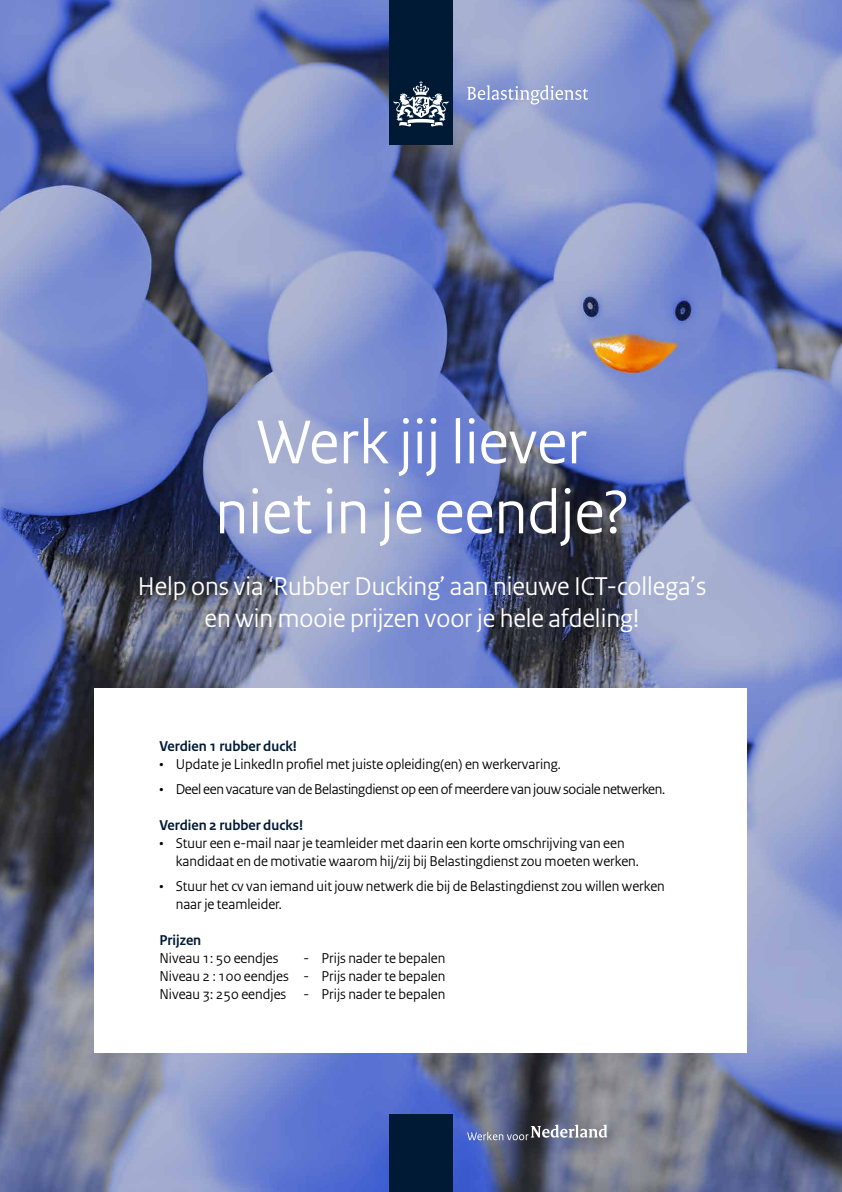
<style>
.page{position:relative;width:842px;height:1192px;background:#fff}
.page>*{position:absolute;margin:0;border:0;box-sizing:border-box;transform-origin:0 0}
.t1{font:65px/70px "Rijksoverheid Sans";color:#fff;text-align:center}
.t2{font:27px/32.4px "Rijksoverheid Sans";color:#fff;text-align:center}
.t3{font:15px/18px "Rijksoverheid Sans";color:#000}
.t4{font:15px "Rijksoverheid Sans";letter-spacing:-.02em;color:#000}
.t5{font:700 15px "Rijksoverheid Sans";color:#001a35}
</style>
<div class="page">
<img style="left:0;top:0;width:842px;height:1192px">
<div style="left:389px;top:0;width:64px;height:145px;background:#001a35"></div>
<svg style="left:394px;top:81px;width:194px;height:47px"></svg>
<div style="left:389px;top:1114px;width:64px;height:78px;background:#001a35"></div>
<svg style="left:467px;top:1125px;width:140px;height:15px;background:#80869c"></svg>
<div style="left:95px;top:688px;width:652px;height:365px;background:#fff"></div>
<h1 class="t1" style="left:215px;top:408px;width:415px">Werk jij liever niet in je eendje?</h1>
<h2 class="t2" style="left:138px;top:570px;width:570px">Help ons via ‘Rubber Ducking’ aan nieuwe ICT-collega’s en win mooie prijzen voor je hele afdeling!</h2>
<p class="t5" style="left:159px;top:737px;width:139px">Verdien 1 rubber duck!</p>
<p class="t3" style="left:159px;top:755px;width:403px">• Update je LinkedIn profiel met juiste opleiding(en) en werkervaring.</p>
<p class="t4" style="left:159px;top:780px;width:507px">• Deel een vacature van de Belastingdienst op een of meerdere van jouw sociale netwerken.</p>
<p class="t5" style="left:159px;top:816px;width:145px">Verdien 2 rubber ducks!</p>
<p class="t3" style="left:176px;top:834px;width:465px;text-indent:-16px">• Stuur een e-mail naar je teamleider met daarin een korte omschrijving van een kandidaat en de motivatie waarom hij/zij bij Belastingdienst zou moeten werken.</p>
<p class="t3" style="left:176px;top:877px;width:491px;text-indent:-16px">• Stuur het cv van iemand uit jouw netwerk die bij de Belastingdienst zou willen werken naar je teamleider.</p>
<p class="t5" style="left:159px;top:931px;width:43px">Prijzen</p>
<p class="t3" style="left:159px;top:949px;width:121px">Niveau 1: 50 eendjes</p>
<p class="t3" style="left:159px;top:949px;width:287px;text-align:justify;text-indent:144px">- Prijs nader te bepalen Niveau 2 : 100 eendjes - Prijs nader te bepalen Niveau 3: 250 eendjes - Prijs nader te bepalen</p>
</div>
